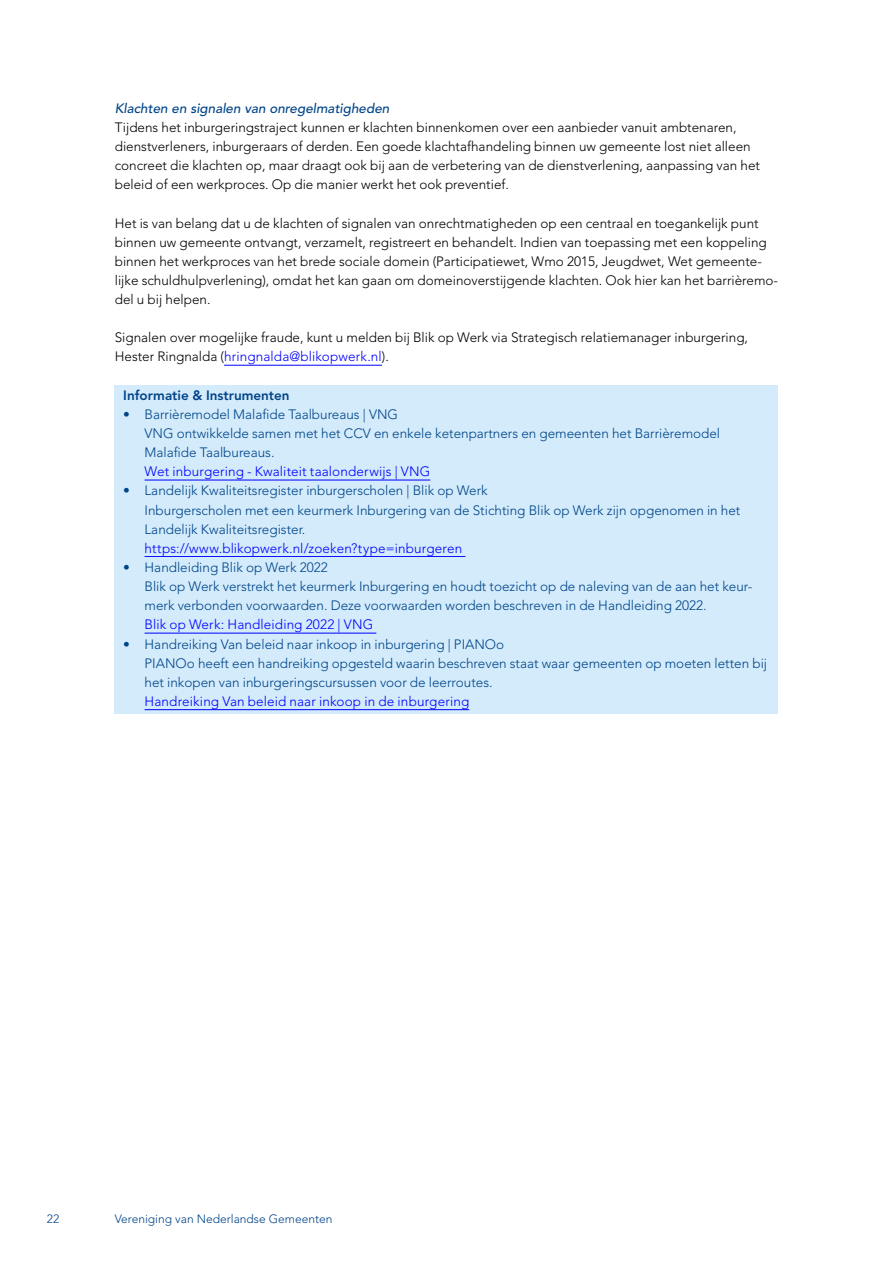
<style>
.page{position:relative;width:893px;height:1263px;background:#fff}
.page>*{position:absolute;margin:0;border:0;box-sizing:border-box;transform-origin:0 0}
.VNG_-_Broodtekst{font:300 13.5px/19.2px "Avenir LT Std";color:#000}
.t1{font:300 13.5px/19.2px "Avenir LT Std";color:#048}
.H3_-_VNG_-_Tussen_2{font:italic 500 13.5px "Avenir LT Std";color:#048}
.VNG_-_Aceer_kop{font:800 13.5px "Avenir LT Std";color:#048}
.t2{font:300 12px "Avenir LT Std";color:#048}
.s1{color:#00f}
</style>
<div class="page">
<hr style="left:224px;top:365px;width:158px;height:1px;background:#00f">
<div style="left:115px;top:385px;width:663px;height:22px;background:#d3ebfb"></div>
<div style="left:115px;top:404px;width:663px;height:80px;background:#d3ebfb"></div>
<hr style="left:145px;top:480px;width:285px;height:1px;background:#00f">
<div style="left:115px;top:481px;width:663px;height:79px;background:#d3ebfb"></div>
<hr style="left:145px;top:556px;width:320px;height:1px;background:#00f">
<div style="left:115px;top:557px;width:663px;height:80px;background:#d3ebfb"></div>
<hr style="left:145px;top:633px;width:231px;height:1px;background:#00f">
<div style="left:115px;top:634px;width:663px;height:79px;background:#d3ebfb"></div>
<hr style="left:145px;top:709px;width:324px;height:1px;background:#00f">
<h3 class="H3_-_VNG_-_Tussen_2" style="left:115px;top:100px;width:276px">Klachten en signalen van onregelmatigheden</h3>
<p class="VNG_-_Broodtekst" style="left:115px;top:118px;width:647px">Tijdens het inburgeringstraject kunnen er klachten binnenkomen over een aanbieder vanuit ambtenaren, dienstverleners, inburgeraars of derden. Een goede klachtafhandeling binnen uw gemeente lost niet alleen concreet die klachten op, maar draagt ook bij aan de verbetering van de dienstverlening, aanpassing van het beleid of een werkproces. Op die manier werkt het ook preventief.</p>
<p class="VNG_-_Broodtekst" style="left:115px;top:213px;width:665px">Het is van belang dat u de klachten of signalen van onrechtmatigheden op een centraal en toegankelijk punt binnen uw gemeente ontvangt, verzamelt, registreert en behandelt. Indien van toepassing met een koppeling binnen het werkproces van het brede sociale domein (Participatiewet, Wmo 2015, Jeugdwet, Wet gemeente&shy;lijke schuldhulpverlening), omdat het kan gaan om domeinoverstijgende klachten. Ook hier kan het barrièremo&shy;del u bij helpen.</p>
<p class="VNG_-_Broodtekst" style="left:115px;top:328px;width:635px">Signalen over mogelijke fraude, kunt u melden bij Blik op Werk via Strategisch relatiemanager inburgering,<br>Hester Ringnalda (<span class="s1">hringnalda@blikopwerk.nl</span>).</p>
<h1 class="VNG_-_Aceer_kop" style="left:123px;top:387px;width:168px">Informatie &amp; Instrumenten</h1>
<p class="t1" style="left:145px;top:405px;width:577px;text-indent:-21px">• Barrièremodel Malafide Taalbureaus | VNG<br>VNG ontwikkelde samen met het CCV en enkele ketenpartners en gemeenten het Barrièremodel Malafide Taalbureaus.<br><span class="s1">Wet inburgering - Kwaliteit taalonderwijs | VNG</span></p>
<p class="t1" style="left:145px;top:481px;width:597px;text-indent:-21px">• Landelijk Kwaliteitsregister inburgerscholen | Blik op Werk<br>Inburgerscholen met een keurmerk Inburgering van de Stichting Blik op Werk zijn opgenomen in het Landelijk Kwaliteitsregister.<br><span class="s1">https://www.blikopwerk.nl/zoeken?type=inburgeren</span></p>
<p class="t1" style="left:145px;top:558px;width:609px;text-indent:-21px">• Handleiding Blik op Werk 2022<br>Blik op Werk verstrekt het keurmerk Inburgering en houdt toezicht op de naleving van de aan het keur&shy;merk verbonden voorwaarden. Deze voorwaarden worden beschreven in de Handleiding 2022.<br><span class="s1">Blik op Werk: Handleiding 2022 | VNG</span></p>
<p class="t1" style="left:145px;top:634px;width:624px;text-indent:-21px">• Handreiking Van beleid naar inkoop in inburgering | PIANOo<br>PIANOo heeft een handreiking opgesteld waarin beschreven staat waar gemeenten op moeten letten bij het inkopen van inburgeringscursussen voor de leerroutes.<br><span class="s1">Handreiking Van beleid naar inkoop in de inburgering</span></p>
<p class="t2" style="left:47px;top:1211px;width:14px">22</p>
<p class="t2" style="left:115px;top:1211px;width:219px">Vereniging van Nederlandse Gemeenten</p>
</div>
